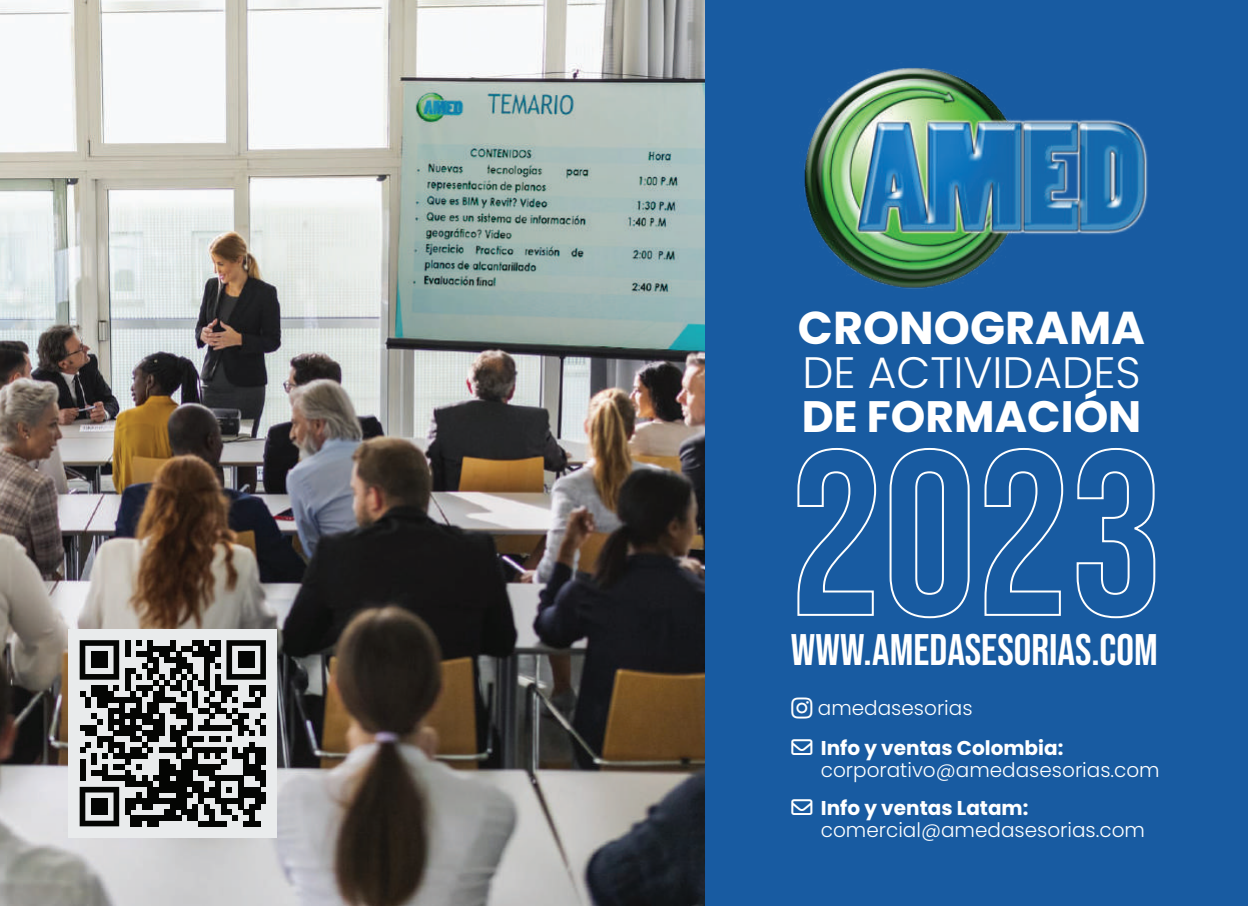
<style>
.page{position:relative;width:1248px;height:906px;background:#fff}
.page>*{position:absolute;margin:0;border:0;box-sizing:border-box;transform-origin:0 0}
.t1{font:700 46px "Poppins";color:#fff}
.t2{font:44px "Bebas Neue";color:#fff}
.t3{font:300 44px "Poppins";color:#fff}
.t4{font:700 44px "Poppins";color:#fff}
.t5{font:300 20px "Poppins";color:#fff}
.t6{font:700 20px "Poppins";color:#fff}
</style>
<div class="page">
<img style="left:0;top:0;width:705px;height:906px">
<div style="left:705px;top:0;width:542px;height:906px;background:#185ba1"></div>
<img style="left:804px;top:68px;width:344px;height:221px">
<svg style="left:68px;top:629px;width:209px;height:209px;background:#8b8c8c"></svg>
<svg style="left:80px;top:640px;width:39px;height:40px"></svg>
<div style="left:91px;top:651px;width:17px;height:17px;background:#040503"></div>
<svg style="left:226px;top:640px;width:40px;height:40px"></svg>
<div style="left:238px;top:651px;width:17px;height:17px;background:#040503"></div>
<svg style="left:80px;top:787px;width:39px;height:39px"></svg>
<div style="left:91px;top:798px;width:17px;height:17px;background:#040503"></div>
<svg style="left:797px;top:448px;width:80px;height:168px"></svg>
<svg style="left:889px;top:448px;width:81px;height:171px"></svg>
<svg style="left:984px;top:448px;width:80px;height:168px"></svg>
<svg style="left:1076px;top:448px;width:80px;height:171px"></svg>
<h1 class="t1" style="left:798px;top:301px;width:349px">CRONOGRAMA</h1>
<h2 class="t3" style="left:802px;top:347px;width:340px">DE ACTIVIDADES</h2>
<h2 class="t4" style="left:801px;top:391px;width:341px">DE FORMACIÓN</h2>
<h2 class="t2" style="left:790px;top:625px;width:368px">WWW.AMEDASESORIAS.COM</h2>
<p class="t5" style="left:817px;top:697px;width:156px">amedasesorias</p>
<p class="t6" style="left:820px;top:736px;width:244px">Info y ventas Colombia:</p>
<p class="t5" style="left:820px;top:758px;width:340px">corporativo@amedasesorias.com</p>
<p class="t6" style="left:820px;top:797px;width:209px">Info y ventas Latam:</p>
<p class="t5" style="left:820px;top:819px;width:325px">comercial@amedasesorias.com</p>
</div>
